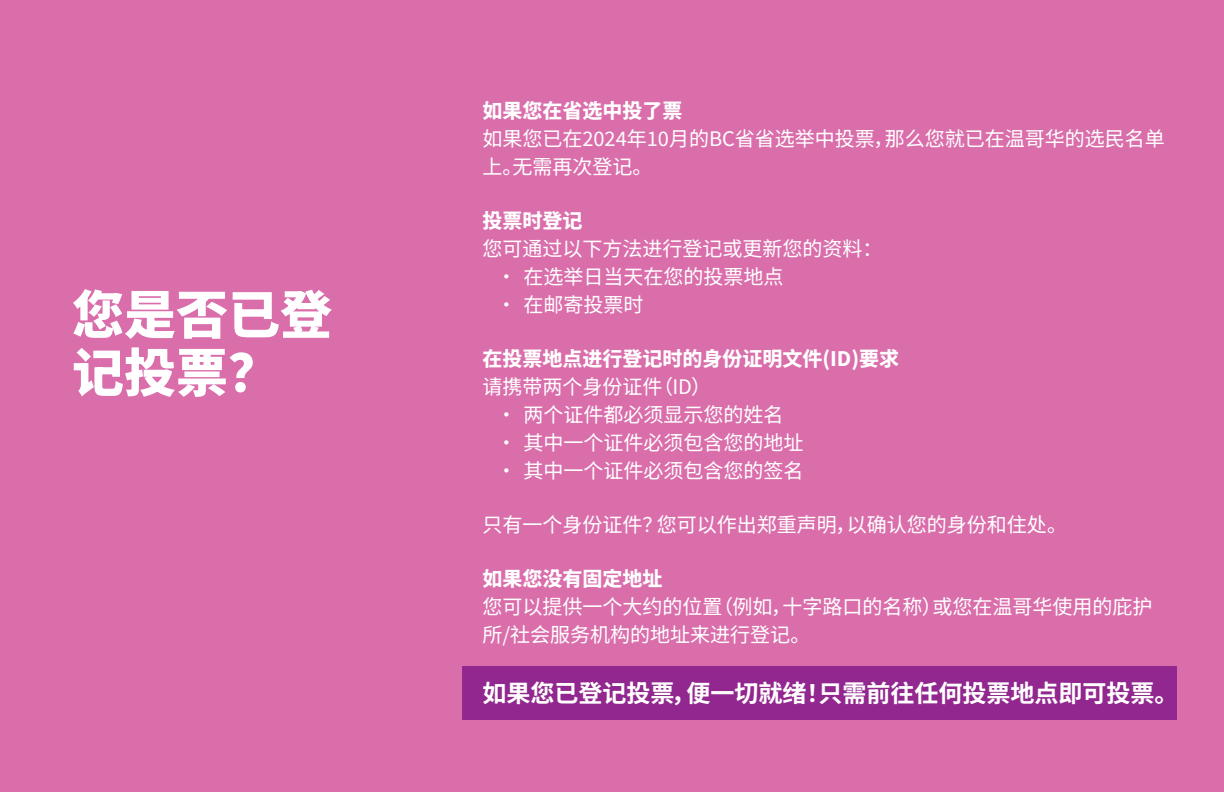
<style>
.page{position:relative;width:1224px;height:792px;background:#da6eab}
.page>*{position:absolute;margin:0;border:0;box-sizing:border-box;transform-origin:0 0}
.t1{font:100 52px/58px "Noto Sans SC";color:#fff}
.t2{font:100 24px "Noto Sans SC";color:#fff}
.t3{font:100 20px/28px "Noto Sans SC";color:#fff}
</style>
<div class="page">
<div style="left:462px;top:667px;width:714px;height:53px;background:#92278f"></div>
<p class="t1" style="left:72px;top:287px;width:261px">您是否已登记投票？</p>
<p class="t3" style="left:482px;top:97px;width:202px">如果您在省选中投了票</p>
<p class="t3" style="left:482px;top:125px;width:684px">如果您已在2024年10月的BC省省选举中投票，那么您就已在温哥华的选民名单上。无需再次登记。</p>
<p class="t3" style="left:482px;top:207px;width:102px">投票时登记</p>
<p class="t3" style="left:482px;top:235px;width:402px">您可通过以下方法进行登记或更新您的资料：</p>
<p class="t3" style="left:496px;top:263px;width:289px">• 在选举日当天在您的投票地点</p>
<p class="t3" style="left:496px;top:291px;width:149px">• 在邮寄投票时</p>
<p class="t3" style="left:482px;top:345px;width:418px">在投票地点进行登记时的身份证明文件(ID)要求</p>
<p class="t3" style="left:482px;top:373px;width:230px">请携带两个身份证件（ID）</p>
<p class="t3" style="left:496px;top:401px;width:289px">• 两个证件都必须显示您的姓名</p>
<p class="t3" style="left:496px;top:429px;width:309px">• 其中一个证件必须包含您的地址</p>
<p class="t3" style="left:496px;top:457px;width:309px">• 其中一个证件必须包含您的签名</p>
<p class="t3" style="left:482px;top:511px;width:586px">只有一个身份证件？您可以作出郑重声明，以确认您的身份和住处。</p>
<p class="t3" style="left:482px;top:565px;width:182px">如果您没有固定地址</p>
<p class="t3" style="left:482px;top:593px;width:672px">您可以提供一个大约的位置（例如，十字路口的名称）或您在温哥华使用的庇护所/社会服务机构的地址来进行登记。</p>
<p class="t2" style="left:482px;top:680px;width:698px">如果您已登记投票，便一切就绪！只需前往任何投票地点即可投票。</p>
</div>
